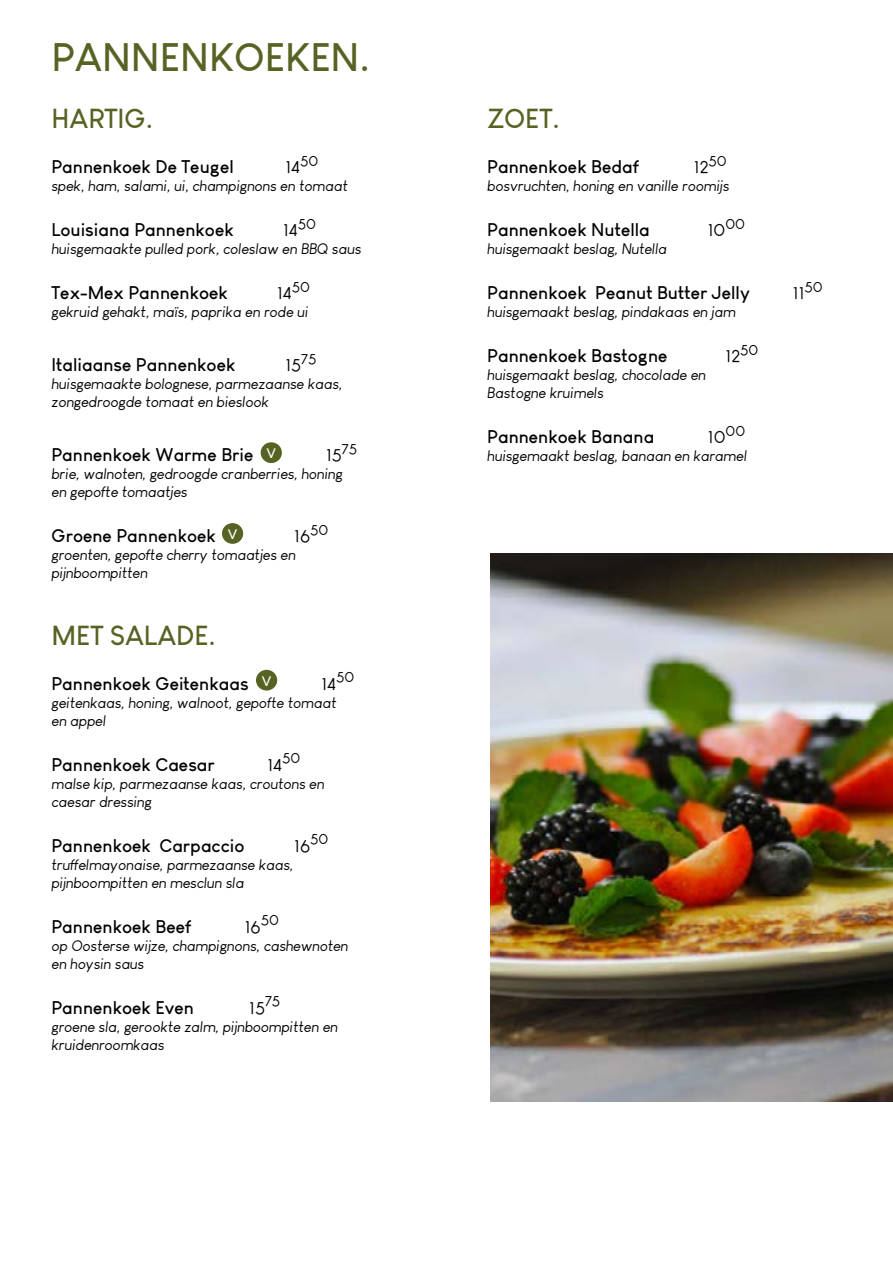
<style>
.page{position:relative;width:893px;height:1263px;background:#fff}
.page>*{position:absolute;margin:0;border:0;box-sizing:border-box;transform-origin:0 0}
.t1{font:700 39px "Louis George Cafe";color:#566323}
.t2{font:700 27px "Louis George Cafe";color:#566323}
.t3{font:700 18px "Louis George Cafe";color:#020203}
.t4{font:18px "Louis George Cafe";color:#020203}
.t5{font:italic 15px/18px "Louis George Cafe";color:#020203}
.t6{font:700 13.5px "Louis George Cafe";color:#fff}
</style>
<div class="page">
<img style="left:490px;top:554px;width:403px;height:547px">
<div style="left:222px;top:523px;width:21px;height:21px;background:#566323;border-radius:50%"></div>
<div style="left:261px;top:442px;width:21px;height:21px;background:#566323;border-radius:50%"></div>
<div style="left:256px;top:670px;width:21px;height:20px;background:#566323;border-radius:50%"></div>
<h1 class="t1" style="left:52px;top:32px;width:320px">PANNENKOEKEN.</h1>
<h2 class="t2" style="left:52px;top:101px;width:103px">HARTIG.</h2>
<p class="t3" style="left:52px;top:155px;width:184px">Pannenkoek De Teugel</p>
<p class="t4" style="left:285px;top:156px;width:34px">14<sup>50</sup></p>
<p class="t5" style="left:52px;top:177px;width:298px">spek, ham, salami, ui, champignons en tomaat</p>
<p class="t3" style="left:52px;top:218px;width:184px">Louisiana Pannenkoek</p>
<p class="t4" style="left:283px;top:219px;width:34px">14<sup>50</sup></p>
<p class="t5" style="left:52px;top:240px;width:311px">huisgemaakte pulled pork, coleslaw en BBQ saus</p>
<p class="t3" style="left:52px;top:281px;width:178px">Tex-Mex Pannenkoek</p>
<p class="t4" style="left:277px;top:282px;width:34px">14<sup>50</sup></p>
<p class="t5" style="left:52px;top:303px;width:258px">gekruid gehakt, maïs, paprika en rode ui</p>
<p class="t3" style="left:52px;top:353px;width:186px">Italiaanse Pannenkoek</p>
<p class="t4" style="left:285px;top:354px;width:33px">15<sup>75</sup></p>
<p class="t5" style="left:52px;top:375px;width:292px">huisgemaakte bolognese, parmezaanse kaas, zongedroogde tomaat en bieslook</p>
<p class="t3" style="left:52px;top:443px;width:204px">Pannenkoek Warme Brie</p>
<p class="t4" style="left:326px;top:444px;width:33px">15<sup>75</sup></p>
<p class="t5" style="left:51px;top:465px;width:293px">brie, walnoten, gedroogde cranberries, honing en gepofte tomaatjes</p>
<p class="t3" style="left:52px;top:524px;width:166px">Groene Pannenkoek</p>
<p class="t4" style="left:294px;top:525px;width:36px">16<sup>50</sup></p>
<p class="t5" style="left:52px;top:546px;width:246px">groenten, gepofte cherry tomaatjes en pijnboompitten</p>
<p class="t6" style="left:266px;top:445px;width:11px">V</p>
<p class="t6" style="left:228px;top:525px;width:11px">V</p>
<h2 class="t2" style="left:52px;top:618px;width:166px">MET SALADE.</h2>
<p class="t3" style="left:52px;top:672px;width:199px">Pannenkoek Geitenkaas</p>
<p class="t4" style="left:322px;top:672px;width:34px">14<sup>50</sup></p>
<p class="t5" style="left:52px;top:693px;width:286px">geitenkaas, honing, walnoot, gepofte tomaat en appel</p>
<p class="t3" style="left:52px;top:753px;width:165px">Pannenkoek Caesar</p>
<p class="t4" style="left:268px;top:753px;width:34px">14<sup>50</sup></p>
<p class="t5" style="left:52px;top:774px;width:274px">malse kip, parmezaanse kaas, croutons en caesar dressing</p>
<p class="t3" style="left:52px;top:834px;width:195px">Pannenkoek Carpaccio</p>
<p class="t4" style="left:294px;top:834px;width:36px">16<sup>50</sup></p>
<p class="t5" style="left:52px;top:855px;width:243px">truffelmayonaise, parmezaanse kaas, pijnboompitten en mesclun sla</p>
<p class="t3" style="left:52px;top:915px;width:141px">Pannenkoek Beef</p>
<p class="t4" style="left:245px;top:915px;width:36px">16<sup>50</sup></p>
<p class="t5" style="left:52px;top:936px;width:298px">op Oosterse wijze, champignons, cashewnoten en hoysin saus</p>
<p class="t3" style="left:52px;top:996px;width:144px">Pannenkoek Even</p>
<p class="t4" style="left:249px;top:996px;width:33px">15<sup>75</sup></p>
<p class="t5" style="left:52px;top:1017px;width:288px">groene sla, gerookte zalm, pijnboompitten en kruidenroomkaas</p>
<p class="t6" style="left:262px;top:672px;width:11px">V</p>
<h2 class="t2" style="left:487px;top:101px;width:74px">ZOET.</h2>
<p class="t3" style="left:487px;top:155px;width:153px">Pannenkoek Bedaf</p>
<p class="t4" style="left:694px;top:156px;width:34px">12<sup>50</sup></p>
<p class="t5" style="left:487px;top:177px;width:243px">bosvruchten, honing en vanille roomijs</p>
<p class="t3" style="left:487px;top:218px;width:164px">Pannenkoek Nutella</p>
<p class="t4" style="left:708px;top:219px;width:39px">10<sup>00</sup></p>
<p class="t5" style="left:487px;top:240px;width:181px">huisgemaakt beslag, Nutella</p>
<p class="t3" style="left:487px;top:281px;width:264px">Pannenkoek Peanut Butter Jelly</p>
<p class="t4" style="left:793px;top:282px;width:31px">11<sup>50</sup></p>
<p class="t5" style="left:487px;top:303px;width:250px">huisgemaakt beslag, pindakaas en jam</p>
<p class="t3" style="left:487px;top:344px;width:182px">Pannenkoek Bastogne</p>
<p class="t4" style="left:726px;top:345px;width:34px">12<sup>50</sup></p>
<p class="t5" style="left:487px;top:366px;width:220px">huisgemaakt beslag, chocolade en<br>Bastogne kruimels</p>
<p class="t3" style="left:487px;top:425px;width:169px">Pannenkoek Banana</p>
<p class="t4" style="left:708px;top:426px;width:39px">10<sup>00</sup></p>
<p class="t5" style="left:487px;top:447px;width:261px">huisgemaakt beslag, banaan en karamel</p>
</div>
